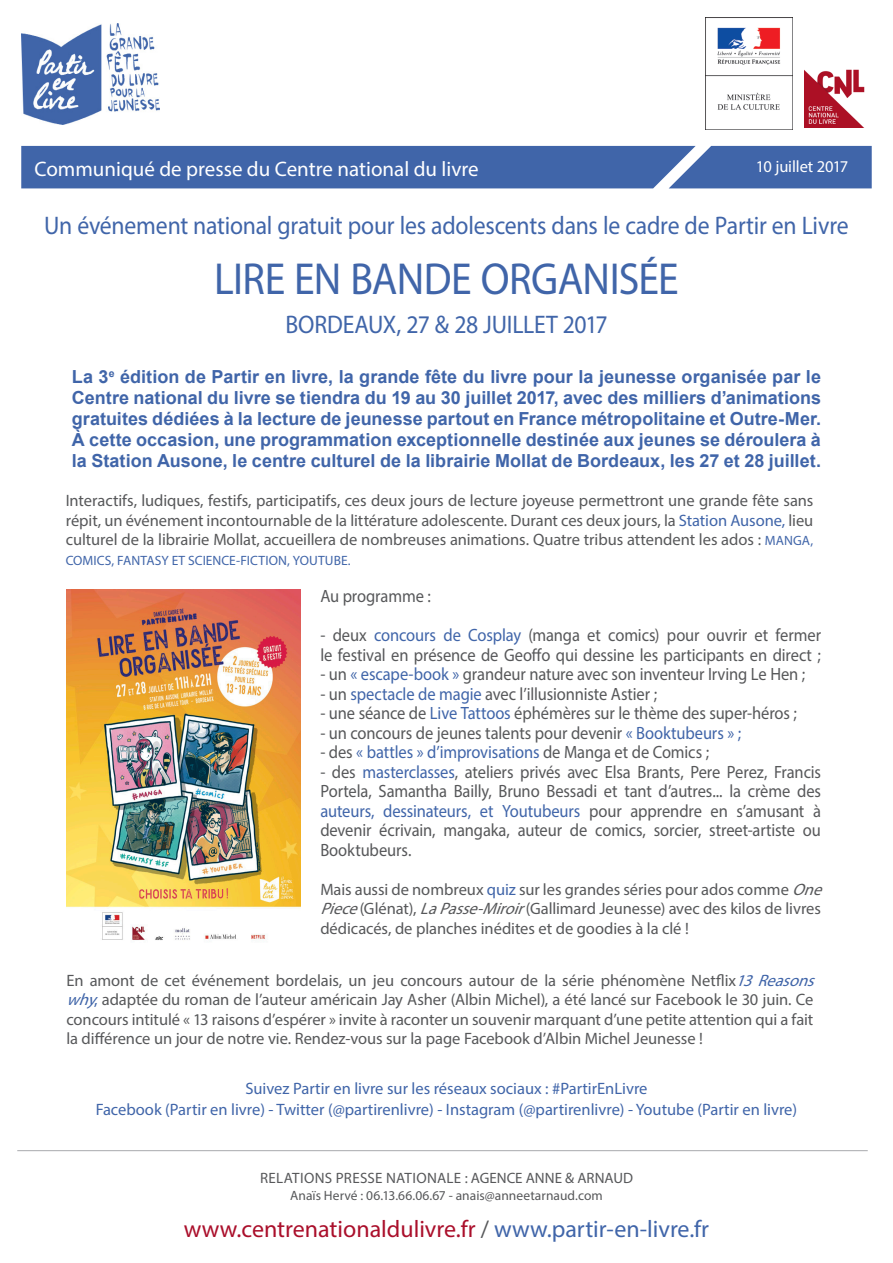
<style>
.page{position:relative;width:893px;height:1263px;background:#fff}
.page>*{position:absolute;margin:0;border:0;box-sizing:border-box;transform-origin:0 0}
.t1{font:45px "Myriad Pro";letter-spacing:-.015em;color:#4065a9;scale:.93 1}
.t2{font:25.5px "Myriad Pro";letter-spacing:-.01em;color:#4065a9;scale:.93 1}
.t3{font:24px "Myriad Pro";color:#aa0f2b}
.t4{font:21px "Myriad Pro";color:#fff}
.t5{font:700 18px/21px "Arial";color:#4065a9;text-align:justify}
.t6{font:17.85px/19.5px "Myriad Pro";letter-spacing:-.005em;color:#57585a;scale:.93 1}
.t7{font:17.85px "Myriad Pro";letter-spacing:-.01em;color:#4065a9;scale:.93 1}
.t8{font:16.5px/19.5px "Myriad Pro";letter-spacing:-.005em;color:#57585a}
.t9{font:16.5px/21px "Myriad Pro";color:#4065a9;text-align:center}
.t10{font:16.5px "Myriad Pro";letter-spacing:-.01em;color:#fff}
.t11{font:15px "Myriad Pro";letter-spacing:.01em;color:#57585a}
.t12{font:13.5px "Myriad Pro";color:#57585a}
.t13{font:13.5px "Myriad Pro";letter-spacing:.005em;color:#4065a9}
.s1{color:#4065a9}
.s2{font-size:13.5px;color:#4065a9}
.s3{color:#57585a}
.s4{font-style:italic}
.s5{font-style:italic;color:#4065a9}
</style>
<div class="page">
<div style="left:21px;top:146px;width:851px;height:42px;background:#4065a9"></div>
<hr style="left:17px;top:1150px;width:851px;height:1px;background:#a8a9ad">
<img style="left:21px;top:23px;width:138px;height:101px">
<img style="left:705px;top:18px;width:87px;height:112px">
<img style="left:805px;top:69px;width:60px;height:59px">
<img style="left:66px;top:590px;width:234px;height:350px">
<p class="t10" style="left:756px;top:156px;width:94px">10 juillet 2017</p>
<p class="t2" style="left:44px;top:209px;width:866px">Un événement national gratuit pour les adolescents dans le cadre de Partir en Livre</p>
<p class="t4" style="left:34px;top:156px;width:446px">Communiqué de presse du Centre national du livre</p>
<p class="t1" style="left:214px;top:251px;width:501px">LIRE EN BANDE ORGANISÉE</p>
<p class="t2" style="left:285px;top:308px;width:348px">BORDEAUX, 27 &amp; 28 JUILLET 2017</p>
<p class="t5" style="left:72px;top:367px;width:751px">La 3<sup>e</sup> édition de Partir en livre, la grande fête du livre pour la jeunesse organisée par le Centre national du livre se tiendra du 19 au 30 juillet 2017, avec des milliers d’animations gratuites dédiées à la lecture de jeunesse partout en France métropolitaine et Outre-Mer.<br>À cette occasion, une programmation exceptionnelle destinée aux jeunes se déroulera à la Station Ausone, le centre culturel de la librairie Mollat de Bordeaux, les 27 et 28 juillet.</p>
<p class="t8" style="left:66px;top:490px;width:749px;text-align:justify">Interactifs, ludiques, festifs, participatifs, ces deux jours de lecture joyeuse permettront une grande fête sans répit, un événement incontournable de la littérature adolescente. Durant ces deux jours, la <span class="s1">Station Ausone,</span> lieu culturel de la librairie Mollat, accueillera de nombreuses animations. Quatre tribus attendent les ados : <span class="s2">MANGA,</span></p>
<p class="t13" style="left:66px;top:552px;width:286px">COMICS, FANTASY ET SCIENCE-FICTION, YOUTUBE.</p>
<p class="t6" style="left:320px;top:586px;width:120px">Au programme :</p>
<p class="t6" style="left:320px;top:625px;width:540px">- deux <span class="s1">concours de Cosplay</span> (manga et comics) pour ouvrir et fermer le festival en présence de Geoffo qui dessine les participants en direct ;</p>
<p class="t6" style="left:320px;top:664px;width:523px">- un <span class="s1">« escape-book »</span> grandeur nature avec son inventeur Irving Le Hen ;</p>
<p class="t6" style="left:320px;top:683px;width:364px">- un <span class="s1">spectacle de magie</span> avec l’illusionniste Astier ;</p>
<p class="t6" style="left:320px;top:703px;width:514px">- une séance de <span class="s1">Live Tattoos</span> éphémères sur le thème des super-héros ;</p>
<p class="t6" style="left:320px;top:722px;width:454px">- un concours de jeunes talents pour devenir <span class="s1">« Booktubeurs » ;</span></p>
<p class="t7" style="left:320px;top:741px;width:420px"><span class="s3">- des</span> « battles » d’improvisations <span class="s3">de Manga et de Comics ;</span></p>
<p class="t6" style="left:320px;top:761px;width:540px;text-align:justify">- des <span class="s1">masterclasses</span>, ateliers privés avec Elsa Brants, Pere Perez, Francis Portela, Samantha Bailly, Bruno Bessadi et tant d’autres... la crème des <span class="s1">auteurs, dessinateurs, et Youtubeurs</span> pour apprendre en s’amusant à devenir écrivain, mangaka, auteur de comics, sorcier, street-artiste ou Booktubeurs.</p>
<p class="t8" style="left:320px;top:879px;width:509px">Mais aussi de nombreux <span class="s1">quiz</span> sur les grandes séries pour ados comme <span class="s4">One<br>Piece</span>(Glénat), <span class="s4">LaPasse-Miroir</span>(Gallimard Jeunesse) avec des kilos de livres dédicacés, de planches inédites et de goodies à la clé !</p>
<p class="t8" style="left:66px;top:970px;width:756px">En amont de cet événement bordelais, un jeu concours autour de la série phénomène Netflix<span class="s5">13Reasons why</span><span class="s1">,</span> adaptée du roman de l’auteur américain Jay Asher (Albin Michel), a été lancé sur Facebook le 30 juin. Ce concours intitulé « 13 raisons d’espérer » invite à raconter un souvenir marquant d’une petite attention qui a fait la différence un jour de notre vie. Rendez-vous sur la page Facebook d’Albin Michel Jeunesse !</p>
<p class="t9" style="left:96px;top:1078px;width:703px">Suivez Partir en livre sur les réseaux sociaux : #PartirEnLivre<br>Facebook (Partir en livre) - Twitter (@partirenlivre) - Instagram (@partirenlivre) - Youtube (Partir en livre)</p>
<p class="t11" style="left:260px;top:1169px;width:374px">RELATIONS PRESSE NATIONALE : AGENCE ANNE &amp; ARNAUD</p>
<p class="t12" style="left:290px;top:1187px;width:314px">Anaïs Hervé : 06.13.66.06.67 - anais@anneetarnaud.com</p>
<p class="t3" style="left:184px;top:1214px;width:527px">www.centrenationaldulivre.fr <span class="s3">/</span> <span class="s1">www.partir-en-livre.fr</span></p>
</div>
